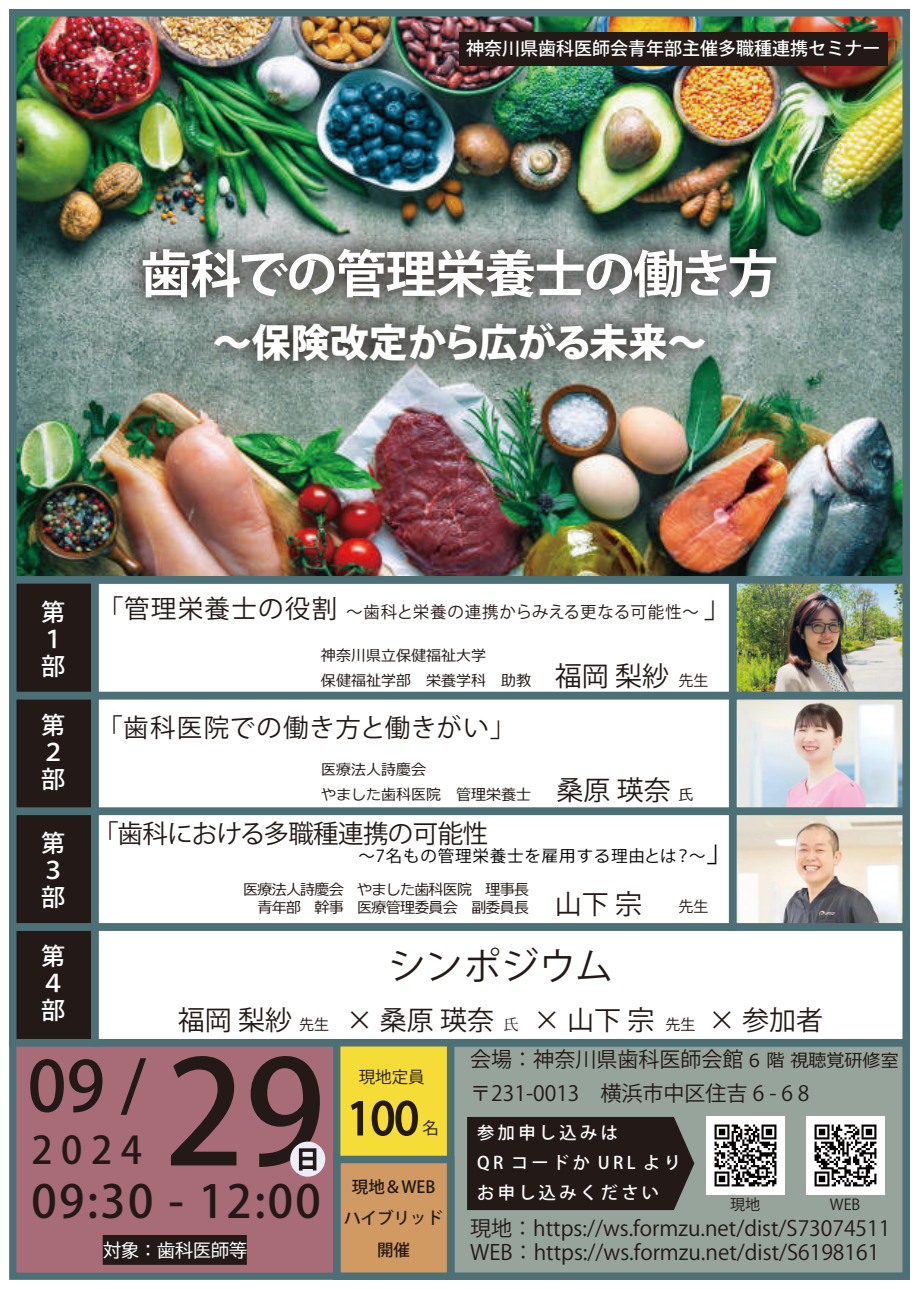
<style>
.page{position:relative;width:919px;height:1289px;background:#fff}
.page>*{position:absolute;margin:0;border:0;box-sizing:border-box;transform-origin:0 0}
.t1{font:500 142.95px "Koz Go Pro";color:#231916}
.t2{font:500 68.7px "Koz Go Pro";color:#231916}
.t3{font:700 51px "Koz Go Pro";letter-spacing:-.035em;color:#fff}
.t4{font:500 45px "Koz Go Pro";letter-spacing:.055em;color:#231916}
.t5{font:43.05px "Koz Go Pr 6 N";color:#231916}
.t6{font:800 39px "Koz Go Pro";color:#fff}
.t7{font:500 37.8px "Koz Go Pro";color:#231916}
.t8{font:37.5px "Koz Go Pro";letter-spacing:-.01em;color:#231916}
.t9{font:27px "Koz Go Pro";color:#231916}
.t10{font:27px "Koz Go Pr 6 N";color:#231916}
.t11{font:25.5px "Koz Go Pro";letter-spacing:.03em;color:#231916}
.t12{font:25.5px "Koz Go Pro";letter-spacing:-.025em;color:#231916}
.t13{font:500 24px/27px "Koz Go Pro";color:#fff;text-align:justify}
.t14{font:21px/33.6px "Koz Go Pro";color:#231916}
.t15{font:500 18px "Koz Go Pro";color:#fff}
.t16{font:18px "BIZ UD Gothic";color:#fff}
.t17{font:500 17.1px/30px "Koz Go Pro";letter-spacing:.2em;color:#fff}
.t18{font:16.5px "Koz Go Pro";letter-spacing:.03em;color:#231916}
.t19{font:16.5px "Koz Go Pro";letter-spacing:.05em;color:#000}
.t20{font:500 16.5px/31.5px "Koz Go Pro";color:#231916;text-align:center}
.t21{font:16.5px "Koz Go Pro";letter-spacing:.01em;color:#231916}
.t22{font:15px/25.7px "Meiryo";color:#231916}
.t23{font:15px/18px "Meiryo";letter-spacing:-.05em;color:#231815;text-align:right}
.t24{font:15px "Koz Go Pr 6 N";color:#231916}
.t25{font:15px "Koz Go Pro";color:#231916}
.s1{font-size:25.5px}
.s2{font-size:27px}
.s3{font-family:"Koz Go Pro";font-size:27px}
.s4{font-family:"Koz Go Pro"}
.s5{font-family:"Meiryo"}
.s6{font-family:"Koz Min Pr 6 N";font-size:15px}
.s7{font-family:"Koz Go Pro";font-size:15px}
.s8{font-size:15px}
.s9{font-family:"Koz Go Pr 6 N"}
.s10{font-family:"Meiryo";font-size:18px}
</style>
<div class="page">
<div style="left:450px;top:1042px;width:456px;height:234px;background:#96a49b"></div>
<div style="left:467px;top:1117px;width:227px;height:92px;background:#231916"></div>
<img style="left:806px;top:1116px;width:78px;height:78px">
<img style="left:706px;top:1116px;width:78px;height:78px">
<div style="left:337px;top:1159px;width:113px;height:117px;background:#d19a63"></div>
<div style="left:334px;top:1042px;width:116px;height:117px;background:#f5dc36"></div>
<div style="left:13px;top:1042px;width:324px;height:234px;background:#a86b78"></div>
<img style="left:18px;top:18px;width:882px;height:556px">
<div style="left:9px;top:9px;width:900px;height:574px;border:8px solid #4c7076"></div>
<div style="left:9px;top:1039px;width:331px;height:240px;border:7px solid #4c7076"></div>
<div style="left:333px;top:1155px;width:121px;height:124px;border:8px solid #4c7076"></div>
<div style="left:447px;top:1038px;width:462px;height:241px;border:8px solid #4c7076"></div>
<div style="left:13px;top:580px;width:82px;height:115px;background:#231916"></div>
<div style="left:13px;top:811px;width:82px;height:116px;background:#231916"></div>
<div style="left:13px;top:927px;width:82px;height:115px;background:#231916"></div>
<div style="left:13px;top:695px;width:82px;height:116px;background:#231916"></div>
<img style="left:738px;top:585px;width:162px;height:336px">
<div style="left:729px;top:692px;width:180px;height:123px;border:8px solid #4c7076"></div>
<div style="left:729px;top:576px;width:180px;height:123px;border:8px solid #4c7076"></div>
<div style="left:729px;top:807px;width:180px;height:123px;border:8px solid #4c7076"></div>
<div style="left:91px;top:692px;width:645px;height:123px;border:8px solid #4c7076"></div>
<div style="left:91px;top:576px;width:645px;height:123px;border:8px solid #4c7076"></div>
<div style="left:91px;top:923px;width:818px;height:123px;border:8px solid #4c7076"></div>
<div style="left:91px;top:807px;width:645px;height:123px;border:8px solid #4c7076"></div>
<div style="left:9px;top:692px;width:90px;height:123px;border:8px solid #4c7076"></div>
<div style="left:9px;top:576px;width:90px;height:123px;border:8px solid #4c7076"></div>
<div style="left:9px;top:807px;width:90px;height:123px;border:8px solid #4c7076"></div>
<div style="left:9px;top:923px;width:90px;height:123px;border:8px solid #4c7076"></div>
<div style="left:459px;top:32px;width:428px;height:34px;background:#231916"></div>
<div style="left:103px;top:1234px;width:144px;height:30px;background:#231916;border:1px solid #231916"></div>
<svg style="left:351px;top:1101px;width:13px;height:35px"></svg>
<svg style="left:371px;top:1100px;width:47px;height:36px"></svg>
<div style="left:290px;top:1141px;width:35px;height:35px;background:#eceef7;border-radius:50%"></div>
<svg style="left:298px;top:1148px;width:19px;height:23px"></svg>
<img style="left:86px;top:193px;width:746px;height:235px">
<p class="t15" style="left:466px;top:37px;width:415px">神奈川県歯科医師会青年部主催多職種連携セミナー</p>
<h3 class="t3" style="left:141px;top:241px;width:639px">歯科での管理栄養士の働き方</h3>
<h3 class="t6" style="left:213px;top:317px;width:495px">～保険改定から広がる未来～</h3>
<p class="t13" style="left:41px;top:600px;width:25px">第１部</p>
<p class="t13" style="left:41px;top:713px;width:25px">第２部</p>
<p class="t13" style="left:41px;top:831px;width:25px">第３部</p>
<p class="t13" style="left:41px;top:944px;width:25px">第４部</p>
<p class="t18" style="left:98px;top:601px;width:634px"><span class="s1">「管理栄養士の役割</span>～歯科と栄養の連携からみえる更なる可能性～ <span class="s2">」</span></p>
<p class="t22" style="left:321px;top:643px;width:389px">神奈川県立保健福祉大学<br>保健福祉学部　栄養学科　助教　<span class="s3">福岡 梨紗</span> <span class="s4">先生</span></p>
<p class="t11" style="left:97px;top:711px;width:419px">「歯科医院での働き方と働きがい」</p>
<p class="t22" style="left:321px;top:758px;width:374px;line-height:24.9px">医療法人詩慶会<br>やました歯科医院　管理栄養士　 <span class="s3">桑原 瑛奈</span>氏</p>
<p class="t12" style="left:93px;top:817px;width:396px">「歯科における多職種連携の可能性</p>
<p class="t19" style="left:358px;top:845px;width:377px">～7名もの管理栄養士を<span class="s5">雇用する</span>理由とは？～<span class="s2">」</span></p>
<p class="t9" style="left:554px;top:886px;width:89px">山下 宗</p>
<p class="t25" style="left:678px;top:897px;width:31px">先生</p>
<h3 class="t8" style="left:388px;top:941px;width:226px">シンポジウム</h3>
<p class="t23" style="left:243px;top:881px;width:287px">医療法人詩慶会 やました歯科医院 理事長青年部 幹事 医療管理委員会 副委員長</p>
<p class="t10" style="left:503px;top:1004px;width:321px"><span class="s6">氏</span> × <span class="s4">山下 宗　　</span><span class="s7">先生</span> × 参加者</p>
<p class="t9" style="left:299px;top:1002px;width:250px"><span class="s8">先生</span> <span class="s9">×</span> 桑原 瑛奈　　</p>
<p class="t9" style="left:178px;top:1002px;width:170px">福岡 梨紗　　</p>
<h2 class="t2" style="left:28px;top:1042px;width:120px">09 /</h2>
<h3 class="t7" style="left:32px;top:1126px;width:112px">2 0 2 4</h3>
<h1 class="t1" style="left:164px;top:1021px;width:162px">29</h1>
<p class="t21" style="left:359px;top:1065px;width:67px">現地定員</p>
<h3 class="t5" style="left:347px;top:1094px;width:73px">100</h3>
<p class="t21" style="left:422px;top:1117px;width:18px">名</p>
<h3 class="t4" style="left:32px;top:1172px;width:291px">09:30 - 12:00</h3>
<p class="t20" style="left:344px;top:1171px;width:101px">現地＆WEBハイブリッド開催</p>
<p class="t16" style="left:103px;top:1241px;width:145px">対象：歯科医師等</p>
<p class="t14" style="left:470px;top:1043px;width:430px">会場：神奈川県歯科医師会館 <span class="s10">6 階 視聴覚研修室</span>〒231-0013　横浜市中区住吉 6 - 6 8</p>
<p class="t17" style="left:477px;top:1118px;width:205px">参加申し込みは<br>QR コードか URL よりお申し込みください</p>
<p class="t24" style="left:730px;top:1196px;width:31px">現地</p>
<p class="t24" style="left:829px;top:1196px;width:32px">WEB</p>
<p class="t14" style="left:470px;top:1211px;width:421px">現地：https://ws.formzu.net/dist/S73074511</p>
<p class="t14" style="left:470px;top:1235px;width:410px">WEB：https://ws.formzu.net/dist/S6198161</p>
</div>
